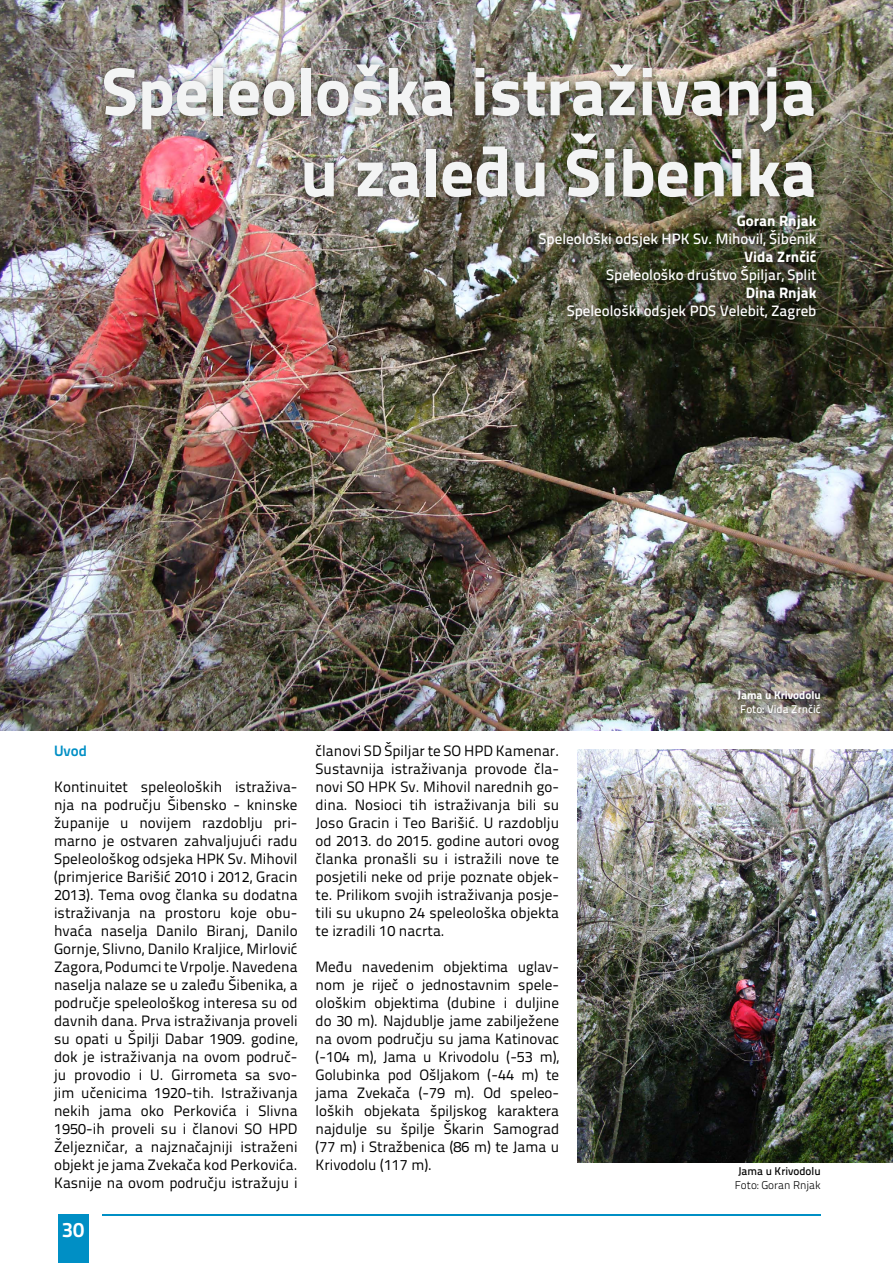
<style>
.page{position:relative;width:893px;height:1263px;background:#fff}
.page>*{position:absolute;margin:0;border:0;box-sizing:border-box;transform-origin:0 0}
.t1{font:67.5px/81px "Titillium Text 22 L 999 wt";color:#f3f4f4;text-align:right}
.t2{font:21px "Titillium Maps 29 L 800 wt";color:#fff}
.t3{font:15px/18px "Titillium Text 22 L 400 wt";letter-spacing:.005em;color:#000;text-align:justify}
.t4{font:15px "Titillium Text 22 L 600 wt";color:#fff}
.t5{font:15px "Titillium Text 22 L 999 wt";color:#fff}
.t6{font:15px "Titillium Text 22 L 800 wt";color:#008fc5}
.t7{font:11.25px "Titillium Text 22 L 600 wt";color:#fff}
.t8{font:11.25px "Titillium Text 22 L 250 wt";color:#000}
.t9{font:11.25px "Titillium Text 22 L 999 wt";color:#fff}
.t10{font:11.25px "Titillium Text 22 L 600 wt";color:#000}
</style>
<div class="page">
<div style="left:58px;top:1214px;width:30px;height:49px;background:#008fc5"></div>
<hr style="left:102px;top:1214px;width:719px;height:1px;background:#008fc5">
<img style="left:0;top:0;width:893px;height:731px">
<div style="left:96px;top:56px;width:726px;height:149px;background:#000;opacity:.52"></div>
<div style="left:531px;top:208px;width:292px;height:119px;background:#000;opacity:.52"></div>
<div style="left:730px;top:684px;width:98px;height:37px;background:#000;opacity:.52"></div>
<img style="left:577px;top:750px;width:316px;height:412px">
<h1 class="t1" style="left:102px;top:47px;width:716px">Speleološka istraživanja u zaleđu Šibenika</h1>
<p class="t5" style="left:737px;top:209px;width:81px">Goran Rnjak</p>
<p class="t4" style="left:539px;top:228px;width:279px">Speleološki odsjek HPK Sv. Mihovil, Šibenik</p>
<p class="t5" style="left:744px;top:245px;width:74px">Vida Zrnčić</p>
<p class="t4" style="left:606px;top:264px;width:212px">Speleološko društvo Špiljar, Split</p>
<p class="t5" style="left:746px;top:281px;width:72px">Dina Rnjak</p>
<p class="t4" style="left:567px;top:300px;width:251px">Speleološki odsjek PDS Velebit, Zagreb</p>
<p class="t6" style="left:54px;top:739px;width:34px">Uvod</p>
<p class="t3" style="left:54px;top:777px;width:245px">Kontinuitet speleoloških istraživa&shy;nja na području Šibensko - kninske županije u novijem razdoblju pri&shy;marno je ostvaren zahvaljujući radu Speleološkog odsjeka HPK Sv. Mihovil (primjerice Barišić 2010 i 2012, Gracin 2013). Tema ovog članka su dodatna istraživanja na prostoru koje obu&shy;hvaća naselja Danilo Biranj, Danilo Gornje, Slivno, Danilo Kraljice, Mirlović Zagora, Podumci te Vrpolje. Navedena naselja nalaze se u zaleđu Šibenika, a područje speleološkog interesa su od davnih dana. Prva istraživanja proveli su opati u Špilji Dabar 1909. godine, dok je istraživanja na ovom područ&shy;ju provodio i U. Girrometa sa svo&shy;jim učenicima 1920-tih. Istraživanja nekih jama oko Perkovića i Slivna 1950-ih proveli su i članovi SO HPD Željezničar, a najznačajniji istraženi objekt je jama Zvekača kod Perkovića.<br>Kasnije na ovom području istražuju i</p>
<h2 class="t2" style="left:62px;top:1213px;width:24px">30</h2>
<p class="t3" style="left:316px;top:741px;width:245px">članovi SD Špiljar te SO HPD Kamenar.<br>Sustavnija istraživanja provode čla&shy;novi SO HPK Sv. Mihovil narednih go&shy;dina. Nosioci tih istraživanja bili su Joso Gracin i Teo Barišić. U razdoblju od 2013. do 2015. godine autori ovog članka pronašli su i istražili nove te posjetili neke od prije poznate objek&shy;te. Prilikom svojih istraživanja posje&shy;tili su ukupno 24 speleološka objekta te izradili 10 nacrta.</p>
<p class="t3" style="left:316px;top:957px;width:245px">Među navedenim objektima uglav&shy;nom je riječ o jednostavnim spele&shy;ološkim objektima (dubine i duljine do 30 m). Najdublje jame zabilježene na ovom području su jama Katinovac (-104 m), Jama u Krivodolu (-53 m), Golubinka pod Ošljakom (-44 m) te jama Zvekača (-79 m). Od speleo&shy;loških objekata špiljskog karaktera najdulje su špilje Škarin Samograd (77 m) i Stražbenica (86 m) te Jama u Krivodolu (117 m).</p>
<p class="t9" style="left:737px;top:686px;width:85px">Jama u Krivodolu</p>
<p class="t7" style="left:740px;top:700px;width:82px">Foto: Vida Zrnčić</p>
<p class="t10" style="left:738px;top:1163px;width:84px">Jama u Krivodolu</p>
<p class="t8" style="left:735px;top:1177px;width:87px">Foto: Goran Rnjak</p>
</div>
